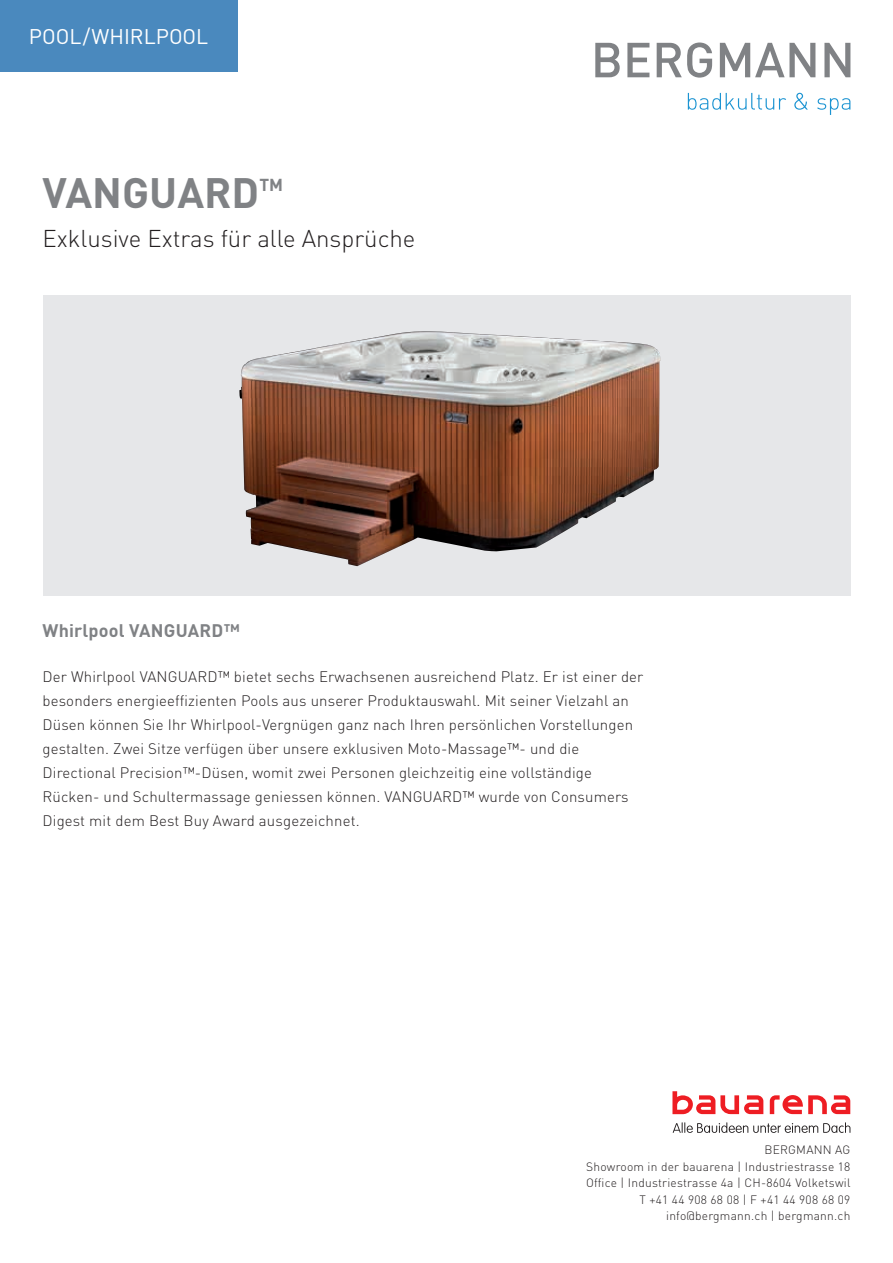
<style>
.page{position:relative;width:893px;height:1263px;background:#fff}
.page>*{position:absolute;margin:0;border:0;box-sizing:border-box;transform-origin:0 0}
.t1{font:700 42px "DIN";color:#808285}
.t2{font:300 24px "DINOT";color:#231f20}
.t3{font:21px "DINOT";color:#fff}
.t4{font:700 18px "DIN";letter-spacing:.01em;color:#808285}
.t5{font:700 17.1px "DIN";color:#808285}
.t6{font:300 15px/24px "DINOT";letter-spacing:.01em;color:#231f20}
.t7{font:300 12px/16.5px "DINOT";letter-spacing:.02em;color:#231f20;text-align:right}
</style>
<div class="page">
<svg style="left:595px;top:43px;width:25px;height:34px"></svg>
<svg style="left:627px;top:43px;width:22px;height:34px"></svg>
<svg style="left:657px;top:43px;width:55px;height:35px"></svg>
<svg style="left:720px;top:43px;width:95px;height:34px"></svg>
<svg style="left:824px;top:43px;width:26px;height:34px"></svg>
<svg style="left:688px;top:93px;width:98px;height:17px"></svg>
<svg style="left:794px;top:93px;width:14px;height:17px"></svg>
<svg style="left:817px;top:98px;width:33px;height:17px"></svg>
<svg style="left:672px;top:1091px;width:178px;height:23px"></svg>
<svg style="left:673px;top:1122px;width:177px;height:11px"></svg>
<div style="left:0;top:0;width:237px;height:71px;background:#4a89be"></div>
<div style="left:43px;top:295px;width:808px;height:300px;background:#e6e7e9"></div>
<img style="left:239px;top:331px;width:421px;height:235px">
<h3 class="t3" style="left:29px;top:22px;width:181px">POOL/WHIRLPOOL</h3>
<h3 class="t3" style="left:38px;top:22px;width:165px">DESIGNWANNEN</h3>
<h1 class="t1" style="left:43px;top:165px;width:218px">VANGUARD</h1>
<p class="t5" style="left:259px;top:173px;width:25px">TM</p>
<h2 class="t2" style="left:43px;top:222px;width:374px">Exklusive Extras für alle Ansprüche</h2>
<p class="t4" style="left:43px;top:618px;width:199px">Whirlpool VANGUARD™</p>
<p class="t6" style="left:43px;top:663px;width:602px">Der Whirlpool VANGUARD™ bietet sechs Erwachsenen ausreichend Platz. Er ist einer der besonders energieeffizienten Pools aus unserer Produktauswahl. Mit seiner Vielzahl an Düsen können Sie Ihr Whirlpool-Vergnügen ganz nach Ihren persönlichen Vorstellungen gestalten. Zwei Sitze verfügen über unsere exklusiven Moto-Massage™- und die Directional Precision™-Düsen, womit zwei Personen gleichzeitig eine vollständige Rücken- und Schultermassage geniessen können. VANGUARD™ wurde von Consumers Digest mit dem Best Buy Award ausgezeichnet.</p>
<p class="t7" style="left:586px;top:1141px;width:266px">BERGMANN AG<br>Showroom in der bauarena | Industriestrasse 18<br>Office | Industriestrasse 4a | CH-8604 Volketswil T +41 44 908 68 08 | F +41 44 908 68 09 info@bergmann.ch | bergmann.ch</p>
</div>
